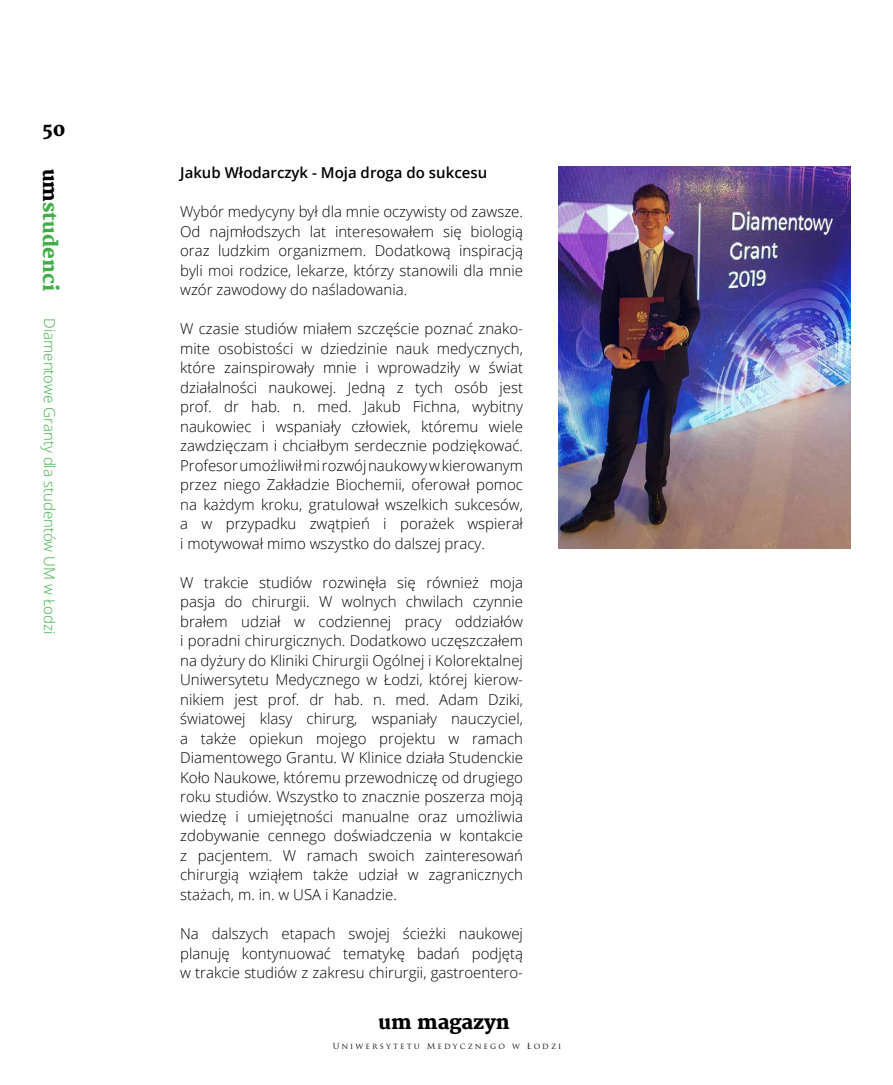
<style>
.page{position:relative;width:893px;height:1085px;background:#fff}
.page>*{position:absolute;margin:0;border:0;box-sizing:border-box;transform-origin:0 0}
.t1{font:800 19.5px "Merriweather";color:#41ad49}
.t2{font:800 19.5px "Merriweather";color:#000}
.t3{font:800 18.45px "Merriweather";color:#000}
.t4{font:300 15px/19.5px "Open Sans";color:#000;text-align:justify}
.t5{font:300 15px "Open Sans";color:#41ad49}
.t6{font:600 15px "Open Sans";color:#000}
.t7{font:8.25px "Trajan Pro";letter-spacing:.26em;color:#0a0a0b}
.s1{color:#000}
</style>
<div class="page">
<img style="left:558px;top:166px;width:292px;height:383px">
<p class="t3" style="left:43px;top:119px;width:24px">50</p>
<h1 class="t1" style="left:62px;top:169px;width:124px;rotate:90deg"><span class="s1">um</span>studenci</h1>
<p class="t5" style="left:60px;top:318px;width:318px;rotate:90deg">Diamentowe Granty dla studentów UM w Łodzi</p>
<p class="t6" style="left:180px;top:162px;width:309px">Jakub Włodarczyk - Moja droga do sukcesu</p>
<p class="t4" style="left:180px;top:201px;width:344px">Wybór medycyny był dla mnie oczywisty od zawsze.<br>Od najmłodszych lat interesowałem się biologią oraz ludzkim organizmem. Dodatkową inspiracją byli moi rodzice, lekarze, którzy stanowili dla mnie wzór zawodowy do naśladowania.</p>
<p class="t4" style="left:180px;top:318px;width:344px">W czasie studiów miałem szczęście poznać znako&shy;mite osobistości w dziedzinie nauk medycznych, które zainspirowały mnie i wprowadziły w świat działalności naukowej. Jedną z tych osób jest prof. dr hab. n. med. Jakub Fichna, wybitny naukowiec i wspaniały człowiek, któremu wiele zawdzięczam i chciałbym serdecznie podziękować.<br>Profesor umożliwił mi rozwój naukowy w kierowanym przez niego Zakładzie Biochemii, oferował pomoc na każdym kroku, gratulował wszelkich sukcesów, a w przypadku zwątpień i porażek wspierał i motywował mimo wszystko do dalszej pracy.</p>
<p class="t4" style="left:180px;top:572px;width:344px">W trakcie studiów rozwinęła się również moja pasja do chirurgii. W wolnych chwilach czynnie brałem udział w codziennej pracy oddziałów i poradni chirurgicznych. Dodatkowo uczęszczałem na dyżury do Kliniki Chirurgii Ogólnej i Kolorektalnej Uniwersytetu Medycznego w Łodzi, której kierow&shy;nikiem jest prof. dr hab. n. med. Adam Dziki, światowej klasy chirurg, wspaniały nauczyciel, a także opiekun mojego projektu w ramach Diamentowego Grantu. W Klinice działa Studenckie Koło Naukowe, któremu przewodniczę od drugiego roku studiów. Wszystko to znacznie poszerza moją wiedzę i umiejętności manualne oraz umożliwia zdobywanie cennego doświadczenia w kontakcie z pacjentem. W ramach swoich zainteresowań chirurgią wziąłem także udział w zagranicznych stażach, m. in. w USA i Kanadzie.</p>
<p class="t4" style="left:180px;top:923px;width:344px">Na dalszych etapach swojej ścieżki naukowej planuję kontynuować tematykę badań podjętą w trakcie studiów z zakresu chirurgii, gastroentero-</p>
<h1 class="t2" style="left:378px;top:1010px;width:133px">um magazyn</h1>
<p class="t7" style="left:333px;top:1040px;width:230px">Uniwersytetu Medycznego w Łodzi</p>
</div>
